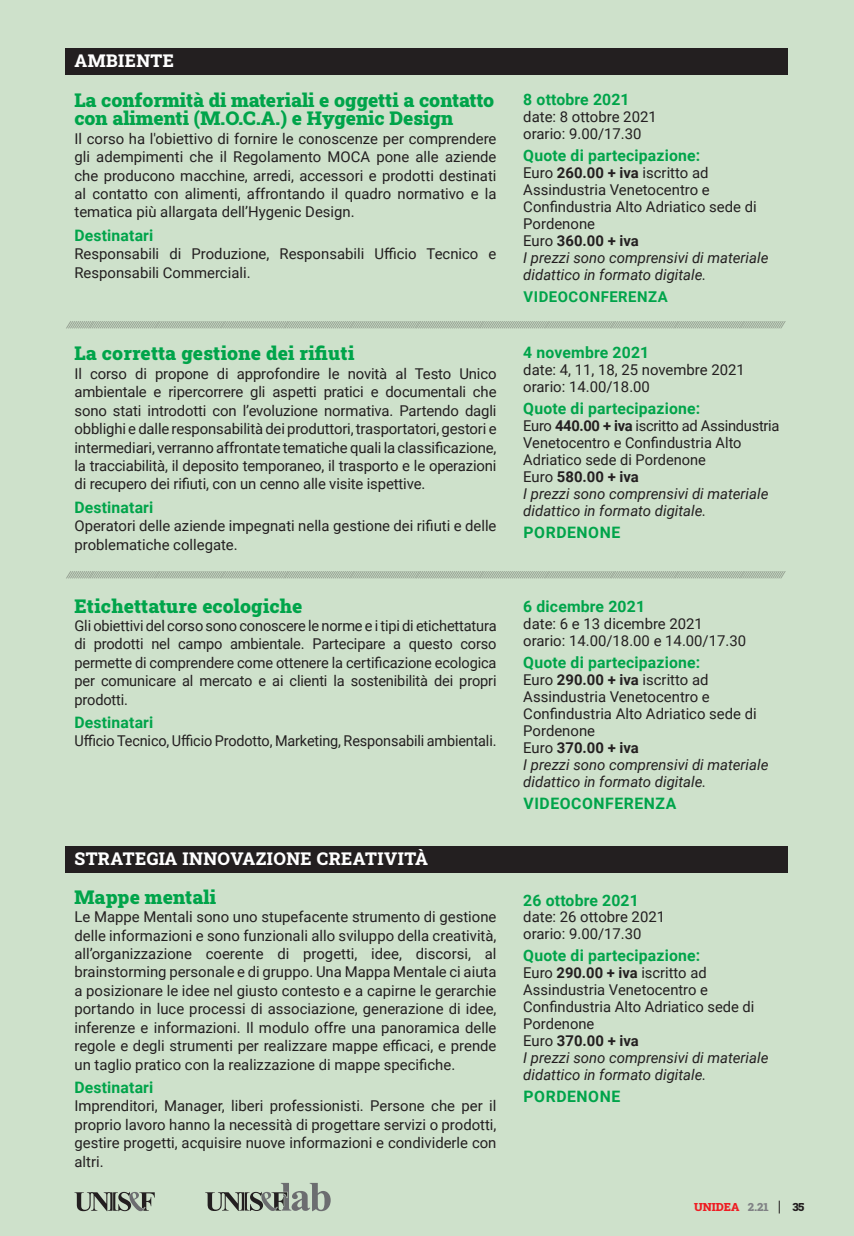
<style>
.page{position:relative;width:854px;height:1236px;background:#fff}
.page>*{position:absolute;margin:0;border:0;box-sizing:border-box;transform-origin:0 0}
.t1{font:900 19.25px/18.4px "Roboto Slab";color:#00a44a}
.t2{font:800 17.5px "Roboto Slab";letter-spacing:.025em;color:#fff}
.t3{font:700 15.75px "Roboto";letter-spacing:.01em;color:#00a44a}
.t4{font:700 15.75px "Roboto";letter-spacing:.035em;color:#00a44a}
.t5{font:14.88px/17px "Roboto";color:#231f20}
.t6{font:700 14.88px "Roboto";letter-spacing:.035em;color:#00a44a}
.t7{font:900 11.38px "Roboto Slab";color:#ee1d23}
.t8{font:900 11.38px "Roboto Slab";color:#231f20}
.t9{font:100 9.62px "Lato";color:#231f20;scale:1.46 1}
.s1{font-weight:700}
.s2{font-style:italic}
.s3{color:#808285}
</style>
<div class="page">
<div style="left:0;top:0;width:853px;height:1235px;background:#cee1cb"></div>
<svg style="left:778px;top:1200px;width:1px;height:13px"></svg>
<svg style="left:205px;top:1182px;width:125px;height:28px"></svg>
<svg style="left:74px;top:1191px;width:81px;height:19px"></svg>
<div style="left:66px;top:48px;width:722px;height:26px;background:#231f20"></div>
<div style="left:66px;top:845px;width:722px;height:27px;background:#231f20"></div>
<p class="t2" style="left:74px;top:49px;width:101px">AMBIENTE</p>
<p class="t1" style="left:74px;top:90px;width:421px">La conformità di materiali e oggetti a contatto con alimenti (M.O.C.A.) e Hygenic Design</p>
<p class="t5" style="left:74px;top:129px;width:423px;line-height:18.4px;text-align:justify">Il corso ha l'obiettivo di fornire le conoscenze per comprendere gli adempimenti che il Regolamento MOCA pone alle aziende che producono macchine, arredi, accessori e prodotti destinati al contatto con alimenti, affrontando il quadro normativo e la tematica più allargata dell’Hygenic Design.</p>
<p class="t3" style="left:74px;top:224px;width:80px">Destinatari</p>
<p class="t5" style="left:74px;top:244px;width:423px;line-height:18.4px">Responsabili di Produzione, Responsabili Ufficio Tecnico e<br>Responsabili Commerciali.</p>
<p class="t3" style="left:523px;top:88px;width:108px">8 ottobre 2021</p>
<p class="t5" style="left:523px;top:108px;width:135px">date: 8 ottobre 2021 orario: 9.00/17.30</p>
<p class="t3" style="left:523px;top:144px;width:178px">Quote di partecipazione:</p>
<p class="t5" style="left:523px;top:163px;width:246px">Euro <span class="s1">260.00 + iva</span> iscritto ad<br>Assindustria Venetocentro e<br>Confindustria Alto Adriatico sede di<br>Pordenone<br>Euro <span class="s1">360.00 + iva<br></span><span class="s2">I prezzi sono comprensivi di materiale didattico in formato digitale.</span></p>
<p class="t6" style="left:523px;top:286px;width:146px">VIDEOCONFERENZA</p>
<p class="t9" style="left:66px;top:318px;width:494px">////////////////////////////////////////////////////////////////////////////////////////////////////////////////////////////////////////////////////////////////////////////////////////////////////////////////////////////////////////////////////////////////////////////////////////////////////////////////////////////////////////////////////////////////////////</p>
<p class="t1" style="left:74px;top:344px;width:281px">La corretta gestione dei rifiuti</p>
<p class="t5" style="left:74px;top:364px;width:423px;line-height:18.4px;text-align:justify">Il corso di propone di approfondire le novità al Testo Unico ambientale e ripercorrere gli aspetti pratici e documentali che sono stati introdotti con l’evoluzione normativa. Partendo dagli obblighi e dalle responsabilità dei produttori, trasportatori, gestori e intermediari, verranno affrontate tematiche quali la classificazione, la tracciabilità, il deposito temporaneo, il trasporto e le operazioni di recupero dei rifiuti, con un cenno alle visite ispettive.</p>
<p class="t3" style="left:74px;top:496px;width:80px">Destinatari</p>
<p class="t5" style="left:74px;top:516px;width:423px;line-height:18.4px">Operatori delle aziende impegnati nella gestione dei rifiuti e delle problematiche collegate.</p>
<p class="t3" style="left:523px;top:342px;width:127px">4 novembre 2021</p>
<p class="t5" style="left:523px;top:361px;width:223px">date: 4, 11, 18, 25 novembre 2021 orario: 14.00/18.00</p>
<p class="t3" style="left:523px;top:397px;width:178px">Quote di partecipazione:</p>
<p class="t5" style="left:523px;top:417px;width:258px">Euro <span class="s1">440.00 + iva</span> iscritto ad Assindustria<br>Venetocentro e Confindustria Alto<br>Adriatico sede di Pordenone<br>Euro <span class="s1">580.00 + iva<br></span><span class="s2">I prezzi sono comprensivi di materiale didattico in formato digitale.</span></p>
<p class="t4" style="left:523px;top:521px;width:98px">PORDENONE</p>
<p class="t9" style="left:66px;top:568px;width:494px">////////////////////////////////////////////////////////////////////////////////////////////////////////////////////////////////////////////////////////////////////////////////////////////////////////////////////////////////////////////////////////////////////////////////////////////////////////////////////////////////////////////////////////////////////////</p>
<p class="t1" style="left:74px;top:596px;width:229px">Etichettature ecologiche</p>
<p class="t5" style="left:74px;top:616px;width:423px;line-height:18.4px;text-align:justify">Gli obiettivi del corso sono conoscere le norme e i tipi di etichettatura di prodotti nel campo ambientale. Partecipare a questo corso permette di comprendere come ottenere la certificazione ecologica per comunicare al mercato e ai clienti la sostenibilità dei propri prodotti.</p>
<p class="t3" style="left:74px;top:711px;width:80px">Destinatari</p>
<p class="t5" style="left:74px;top:732px;width:423px">Ufficio Tecnico, Ufficio Prodotto, Marketing, Responsabili ambientali.</p>
<p class="t2" style="left:74px;top:846px;width:355px">STRATEGIA INNOVAZIONE CREATIVITÀ</p>
<p class="t1" style="left:74px;top:887px;width:143px">Mappe mentali</p>
<p class="t5" style="left:74px;top:907px;width:423px;line-height:18.4px;text-align:justify">Le Mappe Mentali sono uno stupefacente strumento di gestione delle informazioni e sono funzionali allo sviluppo della creatività, all’organizzazione coerente di progetti, idee, discorsi, al brainstorming personale e di gruppo. Una Mappa Mentale ci aiuta a posizionare le idee nel giusto contesto e a capirne le gerarchie portando in luce processi di associazione, generazione di idee, inferenze e informazioni. Il modulo offre una panoramica delle regole e degli strumenti per realizzare mappe efficaci, e prende un taglio pratico con la realizzazione di mappe specifiche.</p>
<p class="t3" style="left:74px;top:1076px;width:80px">Destinatari</p>
<p class="t5" style="left:74px;top:1096px;width:423px;line-height:18.4px;text-align:justify">Imprenditori, Manager, liberi professionisti. Persone che per il proprio lavoro hanno la necessità di progettare servizi o prodotti, gestire progetti, acquisire nuove informazioni e condividerle con altri.</p>
<p class="t3" style="left:523px;top:595px;width:123px">6 dicembre 2021</p>
<p class="t5" style="left:523px;top:615px;width:224px">date: 6 e 13 dicembre 2021 orario: 14.00/18.00 e 14.00/17.30</p>
<p class="t3" style="left:523px;top:651px;width:178px">Quote di partecipazione:</p>
<p class="t5" style="left:523px;top:670px;width:246px">Euro <span class="s1">290.00 + iva</span> iscritto ad<br>Assindustria Venetocentro e<br>Confindustria Alto Adriatico sede di<br>Pordenone<br>Euro <span class="s1">370.00 + iva<br></span><span class="s2">I prezzi sono comprensivi di materiale didattico in formato digitale.</span></p>
<p class="t4" style="left:523px;top:792px;width:154px">VIDEOCONFERENZA</p>
<p class="t3" style="left:523px;top:888px;width:117px">26 ottobre 2021</p>
<p class="t5" style="left:523px;top:908px;width:143px">date: 26 ottobre 2021 orario: 9.00/17.30</p>
<p class="t3" style="left:523px;top:944px;width:178px">Quote di partecipazione:</p>
<p class="t5" style="left:523px;top:963px;width:246px">Euro <span class="s1">290.00 + iva</span> iscritto ad<br>Assindustria Venetocentro e<br>Confindustria Alto Adriatico sede di<br>Pordenone<br>Euro <span class="s1">370.00 + iva<br></span><span class="s2">I prezzi sono comprensivi di materiale didattico in formato digitale.</span></p>
<p class="t4" style="left:523px;top:1085px;width:98px">PORDENONE</p>
<p class="t7" style="left:693px;top:1198px;width:76px">UNIDEA <span class="s3">2.21</span></p>
<p class="t8" style="left:792px;top:1198px;width:13px">35</p>
</div>
